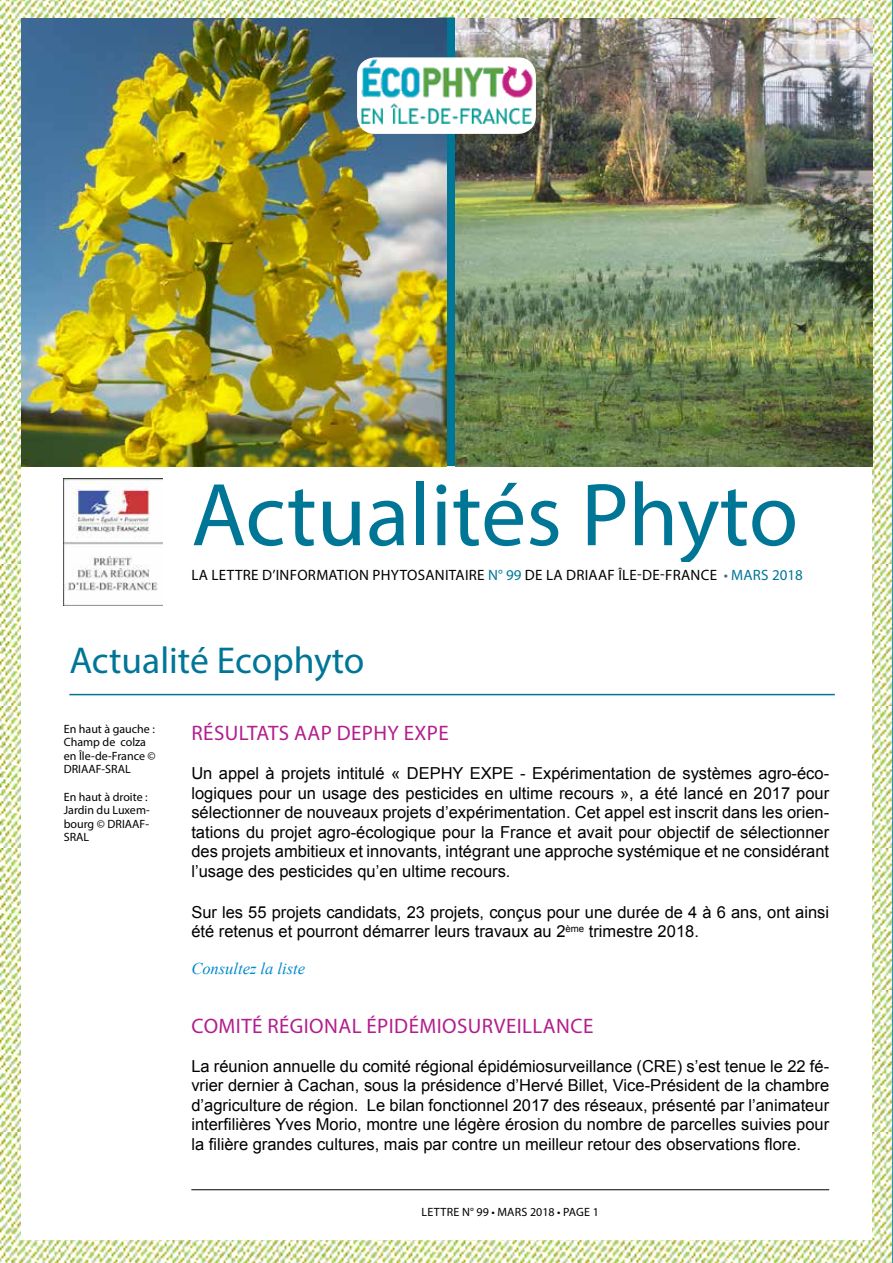
<style>
.page{position:relative;width:893px;height:1263px;background:#fff}
.page>*{position:absolute;margin:0;border:0;box-sizing:border-box;transform-origin:0 0}
.t1{font:90px "Myriad Pro";color:#007696}
.t2{font:37.5px "Myriad Pro";color:#007696}
.t3{font:21px "Myriad Pro";letter-spacing:.02em;color:#b21e8e}
.t4{font:16.5px/19.5px "Arial";color:#000;text-align:justify}
.t5{font:italic 16.5px "Times New Roman";color:#0089cf}
.t6{font:15px "Myriad Pro";letter-spacing:.02em;color:#000}
.t7{font:12px/13.5px "Myriad Pro";color:#000}
.t8{font:12px "Myriad Pro";letter-spacing:.02em;color:#000}
.s1{color:#007696}
.s2{color:#50628a}
</style>
<div class="page">
<img style="left:0;top:0;width:893px;height:1263px">
<div style="left:21px;top:25px;width:851px;height:1214px;background:#fff"></div>
<hr style="left:191px;top:1189px;width:638px;height:1px;background:#000">
<img style="left:64px;top:478px;width:98px;height:127px">
<svg style="left:437px;top:18px;width:18px;height:448px;background:#0e778f"></svg>
<img style="left:21px;top:19px;width:425px;height:447px">
<img style="left:455px;top:19px;width:418px;height:447px">
<img style="left:357px;top:57px;width:179px;height:77px">
<hr style="left:69px;top:694px;width:766px;height:1px;background:#007696">
<h1 class="t1" style="left:191px;top:459px;width:608px">ACTUALITÉS PHYTO</h1>
<p class="t6" style="left:191px;top:566px;width:218px">LA LETTRE D’INFORMATION PHYTOSAN</p>
<p class="t6" style="left:445px;top:566px;width:359px">ITAIRE <span class="s1">N° 99</span> DE LA DRIAAF ÎLE-DE-FRANCE <span class="s2">•</span> <span class="s1">MARS 2018</span></p>
<h2 class="t2" style="left:69px;top:637px;width:297px">ACTUALITÉ ECOPHYTO</h2>
<p class="t7" style="left:64px;top:722px;width:93px">EN HAUT À GAUCHE :<br>CHAMP DE COLZA<br>EN ÎLE-DE-FRANCE ©<br>DRIAAF-SRAL</p>
<p class="t7" style="left:64px;top:789px;width:87px">EN HAUT À DROITE :<br>JARDIN DU LUXEM-<br>BOURG © DRIAAF-<br>SRA L</p>
<p class="t3" style="left:192px;top:720px;width:116px">RÉSULTATS AAP</p>
<p class="t3" style="left:337px;top:720px;width:101px">DEPHY EXPE</p>
<p class="t4" style="left:191px;top:764px;width:639px">Un appel à projets intitulé « DEPHY EXPE - Expérimentation de systèmes agro-éco&shy;logiques pour un usage des pesticides en ultime recours », a été lancé en 2017 pour sélectionner de nouveaux projets d’expérimentation. Cet appel est inscrit dans les orien&shy;tations du projet agro-écologique pour la France et avait pour objectif de sélectionner des projets ambitieux et innovants, intégrant une approche systémique et ne considérant l’usage des pesticides qu’en ultime recours.</p>
<p class="t4" style="left:191px;top:902px;width:639px">Sur les 55 projets candidats, 23 projets, conçus pour une durée de 4 à 6 ans, ont ainsi été retenus et pourront démarrer leurs travaux au 2<sup>ème</sup> trimestre 2018.</p>
<p class="t5" style="left:191px;top:957px;width:115px">Consultez la liste</p>
<p class="t3" style="left:192px;top:1013px;width:403px">COMITÉ RÉGIONAL ÉPIDÉMIOSURVEILLANCE</p>
<p class="t4" style="left:191px;top:1056px;width:639px">La réunion annuelle du comité régional épidémiosurveillance (CRE) s’est tenue le 22 fé&shy;vrier dernier à Cachan, sous la présidence d’Hervé Billet, Vice-Président de la chambre d’agriculture de région. Le bilan fonctionnel 2017 des réseaux, présenté par l’animateur interfilières Yves Morio, montre une légère érosion du nombre de parcelles suivies pour la filière grandes cultures, mais par contre un meilleur retour des observations flore.</p>
<p class="t8" style="left:422px;top:1204px;width:179px">LETTRE N° 99 • MARS 2018 • PAGE 1</p>
</div>
